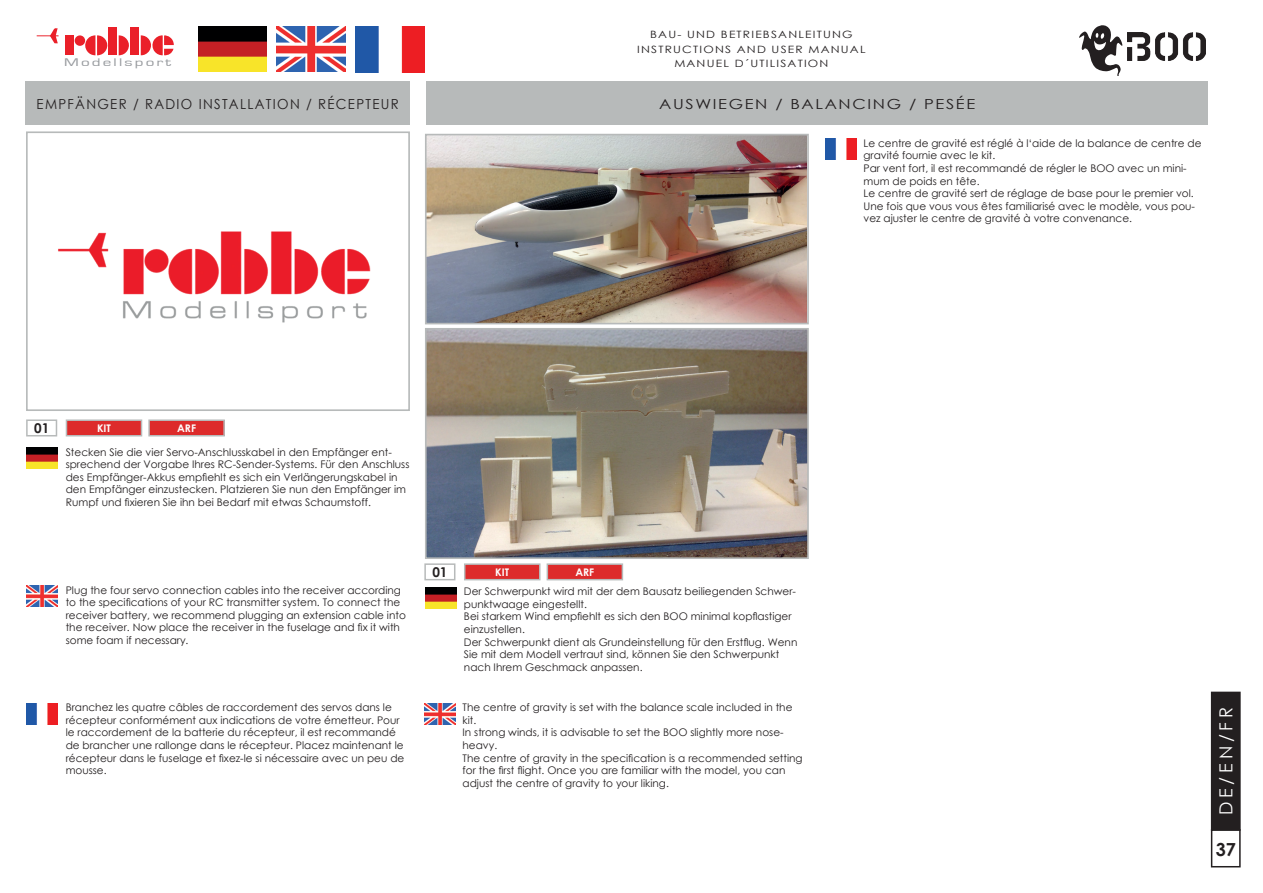
<style>
.page{position:relative;width:1263px;height:893px;background:#fff}
.page>*{position:absolute;margin:0;border:0;box-sizing:border-box;transform-origin:0 0}
.t1{font:18px "Century Gothic";color:#fff}
.t2{font:700 18px "Century Gothic";color:#231f20}
.t3{font:13.8px "Century Gothic";letter-spacing:.1em;color:#231f20;scale:.95 1}
.t4{font:13.8px "Century Gothic";letter-spacing:.1em;color:#231f20;scale:1.19 1}
.t5{font:700 13.5px "Century Gothic";color:#231f20}
.t6{font:11.4px "Eurostile";letter-spacing:.125em;color:#989b9f;scale:1.5 1}
.t7{font:10.5px/12.6px "Century Gothic";color:#231f20}
.t8{font:700 10.5px "Century Gothic";color:#fff}
.t9{font:10.05px/14.4px "Century Gothic";letter-spacing:.1em;color:#231f20;text-align:center;scale:1.19 1}
</style>
<div class="page">
<div style="left:1211px;top:692px;width:29px;height:138px;background:#231f20"></div>
<div style="left:1211px;top:692px;width:30px;height:139px;border:2px solid #231f20"></div>
<div style="left:1211px;top:829px;width:30px;height:38px;border:2px solid #231f20"></div>
<div style="left:108px;top:28px;width:9px;height:27px;background:#ea2029"></div>
<div style="left:131px;top:28px;width:8px;height:27px;background:#ea2029"></div>
<div style="left:66px;top:35px;width:8px;height:20px;background:#ea2029"></div>
<svg style="left:119px;top:35px;width:10px;height:20px"></svg>
<svg style="left:85px;top:35px;width:23px;height:20px"></svg>
<div style="left:75px;top:35px;width:10px;height:11px;background:#ea2029;border-radius:50%"></div>
<svg style="left:37px;top:28px;width:22px;height:15px"></svg>
<svg style="left:141px;top:35px;width:33px;height:21px"></svg>
<svg style="left:1079px;top:25px;width:44px;height:51px"></svg>
<img style="left:1127px;top:32px;width:78px;height:28px">
<img style="left:198px;top:26px;width:68px;height:46px">
<img style="left:277px;top:26px;width:68px;height:46px">
<img style="left:356px;top:26px;width:68px;height:46px">
<div style="left:26px;top:419px;width:31px;height:17px;border:2px solid #b7baba"></div>
<img style="left:58px;top:231px;width:313px;height:92px">
<div style="left:26px;top:131px;width:384px;height:280px;border:2px solid #b7baba"></div>
<img style="left:26px;top:448px;width:31px;height:20px">
<img style="left:26px;top:586px;width:31px;height:20px">
<img style="left:26px;top:703px;width:31px;height:21px">
<div style="left:26px;top:81px;width:384px;height:44px;background:#b7baba"></div>
<div style="left:427px;top:81px;width:781px;height:44px;background:#b7baba"></div>
<div style="left:424px;top:563px;width:31px;height:17px;border:2px solid #b7baba"></div>
<img style="left:428px;top:331px;width:378px;height:225px">
<div style="left:425px;top:328px;width:384px;height:231px;border:2px solid #b7baba"></div>
<img style="left:428px;top:137px;width:378px;height:184px">
<div style="left:425px;top:134px;width:384px;height:190px;border:2px solid #b7baba"></div>
<img style="left:425px;top:587px;width:32px;height:21px">
<img style="left:424px;top:703px;width:31px;height:21px">
<img style="left:825px;top:139px;width:31px;height:21px">
<div style="left:66px;top:420px;width:76px;height:16px;background:#dd2b2b"></div>
<div style="left:66px;top:419px;width:76px;height:17px;border:2px solid #b7baba"></div>
<div style="left:149px;top:420px;width:75px;height:16px;background:#dd2b2b"></div>
<div style="left:148px;top:419px;width:77px;height:17px;border:2px solid #b7baba"></div>
<div style="left:465px;top:564px;width:75px;height:16px;background:#dd2b2b"></div>
<div style="left:464px;top:563px;width:76px;height:17px;border:2px solid #b7baba"></div>
<div style="left:547px;top:564px;width:75px;height:16px;background:#dd2b2b"></div>
<div style="left:547px;top:563px;width:76px;height:17px;border:2px solid #b7baba"></div>
<p class="t9" style="left:637px;top:27px;width:193px">BAU- UND BETRIEBSANLEITUNG<br>INSTRUCTIONS AND USER MANUAL</p>
<p class="t6" style="left:64px;top:56px;width:73px">Modellsport</p>
<p class="t9" style="left:674px;top:56px;width:131px">MANUEL D´UTILISATION</p>
<p class="t3" style="left:37px;top:95px;width:383px">EMPFÄNGER / RADIO INSTALLATION / RÉCEPTEUR</p>
<p class="t4" style="left:659px;top:95px;width:267px">AUSWIEGEN / BALANCING / PESÉE</p>
<p class="t7" style="left:863px;top:136px;width:339px">Le centre de gravité est réglé à l‘aide de la balance de centre de gravité fournie avec le kit.</p>
<p class="t7" style="left:863px;top:162px;width:325px">Par vent fort, il est recommandé de régler le BOO avec un mini&shy;mum de poids en tête.</p>
<p class="t7" style="left:863px;top:187px;width:333px;text-align:justify">Le centre de gravité sert de réglage de base pour le premier vol.<br>Une fois que vous vous êtes familiarisé avec le modèle, vous pou&shy;vez ajuster le centre de gravité à votre convenance.</p>
<p class="t5" style="left:34px;top:418px;width:17px">01</p>
<p class="t8" style="left:97px;top:420px;width:15px">KIT</p>
<p class="t8" style="left:177px;top:420px;width:20px">ARF</p>
<p class="t7" style="left:66px;top:445px;width:345px">Stecken Sie die vier Servo-Anschlusskabel in den Empfänger ent&shy;sprechend der Vorgabe Ihres RC-Sender-Systems. Für den Anschluss des Empfänger-Akkus empfiehlt es sich ein Verlängerungskabel in den Empfänger einzustecken. Platzieren Sie nun den Empfänger im Rumpf und fixieren Sie ihn bei Bedarf mit etwas Schaumstoff.</p>
<p class="t7" style="left:66px;top:583px;width:342px">Plug the four servo connection cables into the receiver according to the specifications of your RC transmitter system. To connect the receiver battery, we recommend plugging an extension cable into the receiver. Now place the receiver in the fuselage and fix it with some foam if necessary.</p>
<p class="t7" style="left:66px;top:701px;width:340px">Branchez les quatre câbles de raccordement des servos dans le récepteur conformément aux indications de votre émetteur. Pour le raccordement de la batterie du récepteur, il est recommandé de brancher une rallonge dans le récepteur. Placez maintenant le récepteur dans le fuselage et fixez-le si nécessaire avec un peu de mousse.</p>
<p class="t5" style="left:432px;top:562px;width:17px">01</p>
<p class="t8" style="left:495px;top:564px;width:15px">KIT</p>
<p class="t8" style="left:575px;top:564px;width:20px">ARF</p>
<p class="t7" style="left:464px;top:585px;width:333px">Der Schwerpunkt wird mit der dem Bausatz beiliegenden Schwer&shy;punktwaage eingestellt.</p>
<p class="t7" style="left:464px;top:610px;width:329px">Bei starkem Wind empfiehlt es sich den BOO minimal kopflastiger einzustellen.</p>
<p class="t7" style="left:464px;top:635px;width:335px">Der Schwerpunkt dient als Grundeinstellung für den Erstflug. Wenn<br>Sie mit dem Modell vertraut sind, können Sie den Schwerpunkt nach Ihrem Geschmack anpassen.</p>
<p class="t7" style="left:463px;top:701px;width:331px">The centre of gravity is set with the balance scale included in the kit.</p>
<p class="t7" style="left:463px;top:726px;width:323px">In strong winds, it is advisable to set the BOO slightly more nose&shy;heavy.</p>
<p class="t7" style="left:463px;top:751px;width:342px">The centre of gravity in the specification is a recommended setting for the first flight. Once you are familiar with the model, you can adjust the centre of gravity to your liking.</p>
<h1 class="t1" style="left:1213px;top:815px;width:109px;rotate:-90deg">DE/EN/FR</h1>
<h1 class="t2" style="left:1216px;top:836px;width:22px">37</h1>
</div>
